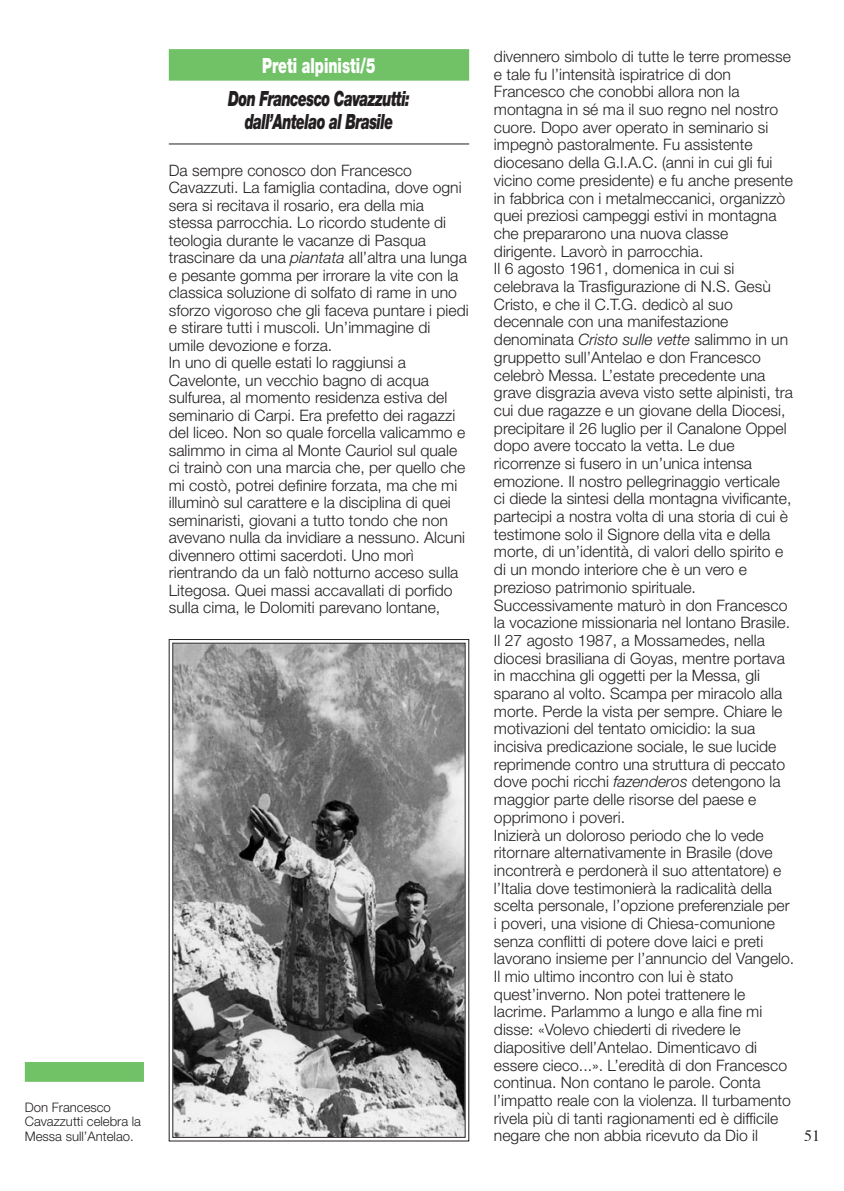
<style>
.page{position:relative;width:844px;height:1191px;background:#fff}
.page>*{position:absolute;margin:0;border:0;box-sizing:border-box;transform-origin:0 0}
.t1{font:italic 900 21px/32.7px "Helvetica Neue";letter-spacing:-.04em;color:#231f20;text-align:center;scale:.67 1}
.t2{font:300 15.75px/17.7px "Helvetica Neue";color:#231f20}
.t3{font:15.75px "Times";color:#231f20}
.t4{font:300 13.12px/14.9px "Helvetica Neue";color:#231f20}
.s1{font-style:normal;color:#fff}
.s2{font-style:italic}
</style>
<div class="page">
<svg style="left:168px;top:639px;width:301px;height:502px;background:#868686"></svg>
<div style="left:172px;top:643px;width:293px;height:494px;border:1px solid #231f20"></div>
<div style="left:25px;top:1062px;width:119px;height:19px;background:#71c167"></div>
<div style="left:169px;top:49px;width:300px;height:32px;background:#71c167"></div>
<hr style="left:169px;top:143px;width:300px;height:1px;background:#231f20">
<p class="t4" style="left:25px;top:1099px;width:118px">Don Francesco<br>Cavazzutti celebra la<br>Messa sull’Antelao.</p>
<p class="t1" style="left:228px;top:49px;width:273px"><span class="s1">Preti alpinisti/5<br></span>Don Francesco Cavazzutti:</p>
<p class="t1" style="left:245px;top:104px;width:223px">dall’Antelao al Brasile</p>
<p class="t2" style="left:169px;top:161px;width:301px">Da sempre conosco don Francesco Cavazzuti. La famiglia contadina, dove ogni sera si recitava il rosario, era della mia stessa parrocchia. Lo ricordo studente di teologia durante le vacanze di Pasqua trascinare da una <span class="s2">piantata</span> all’altra una lunga e pesante gomma per irrorare la vite con la classica soluzione di solfato di rame in uno sforzo vigoroso che gli faceva puntare i piedi e stirare tutti i muscoli. Un’immagine di umile devozione e forza.<br>In uno di quelle estati lo raggiunsi a Cavelonte, un vecchio bagno di acqua sulfurea, al momento residenza estiva del seminario di Carpi. Era prefetto dei ragazzi del liceo. Non so quale forcella valicammo e salimmo in cima al Monte Cauriol sul quale ci trainò con una marcia che, per quello che mi costò, potrei definire forzata, ma che mi illuminò sul carattere e la disciplina di quei seminaristi, giovani a tutto tondo che non avevano nulla da invidiare a nessuno. Alcuni divennero ottimi sacerdoti. Uno morì rientrando da un falò notturno acceso sulla Litegosa. Quei massi accavallati di porfido sulla cima, le Dolomiti parevano lontane,</p>
<p class="t2" style="left:494px;top:47px;width:302px">divennero simbolo di tutte le terre promesse e tale fu l’intensità ispiratrice di don Francesco che conobbi allora non la montagna in sé ma il suo regno nel nostro cuore. Dopo aver operato in seminario si impegnò pastoralmente. Fu assistente diocesano della G.I.A.C. (anni in cui gli fui vicino come presidente) e fu anche presente in fabbrica con i metalmeccanici, organizzò quei preziosi campeggi estivi in montagna che prepararono una nuova classe dirigente. Lavorò in parrocchia.<br>Il 6 agosto 1961, domenica in cui si celebrava la Trasfigurazione di N.S. Gesù Cristo, e che il C.T.G. dedicò al suo decennale con una manifestazione denominata <span class="s2">Cristo sulle vette</span> salimmo in un gruppetto sull’Antelao e don Francesco celebrò Messa. L’estate precedente una grave disgrazia aveva visto sette alpinisti, tra cui due ragazze e un giovane della Diocesi, precipitare il 26 luglio per il Canalone Oppel dopo avere toccato la vetta. Le due ricorrenze si fusero in un’unica intensa emozione. Il nostro pellegrinaggio verticale ci diede la sintesi della montagna vivificante, partecipi a nostra volta di una storia di cui è testimone solo il Signore della vita e della morte, di un’identità, di valori dello spirito e di un mondo interiore che è un vero e prezioso patrimonio spirituale.<br>Successivamente maturò in don Francesco la vocazione missionaria nel lontano Brasile.<br>Il 27 agosto 1987, a Mossamedes, nella diocesi brasiliana di Goyas, mentre portava in macchina gli oggetti per la Messa, gli sparano al volto. Scampa per miracolo alla morte. Perde la vista per sempre. Chiare le motivazioni del tentato omicidio: la sua incisiva predicazione sociale, le sue lucide reprimende contro una struttura di peccato dove pochi ricchi <span class="s2">fazenderos</span> detengono la maggior parte delle risorse del paese e opprimono i poveri.<br>Inizierà un doloroso periodo che lo vede ritornare alternativamente in Brasile (dove incontrerà e perdonerà il suo attentatore) e l’Italia dove testimonierà la radicalità della scelta personale, l’opzione preferenziale per i poveri, una visione di Chiesa-comunione senza conflitti di potere dove laici e preti lavorano insieme per l’annuncio del Vangelo.<br>Il mio ultimo incontro con lui è stato quest’inverno. Non potei trattenere le lacrime. Parlammo a lungo e alla fine mi disse: «Volevo chiederti di rivedere le diapositive dell’Antelao. Dimenticavo di essere cieco...». L’eredità di don Francesco continua. Non contano le parole. Conta l’impatto reale con la violenza. Il turbamento rivela più di tanti ragionamenti ed è difficile negare che non abbia ricevuto da Dio il</p>
<p class="t3" style="left:804px;top:1121px;width:17px">51</p>
</div>
